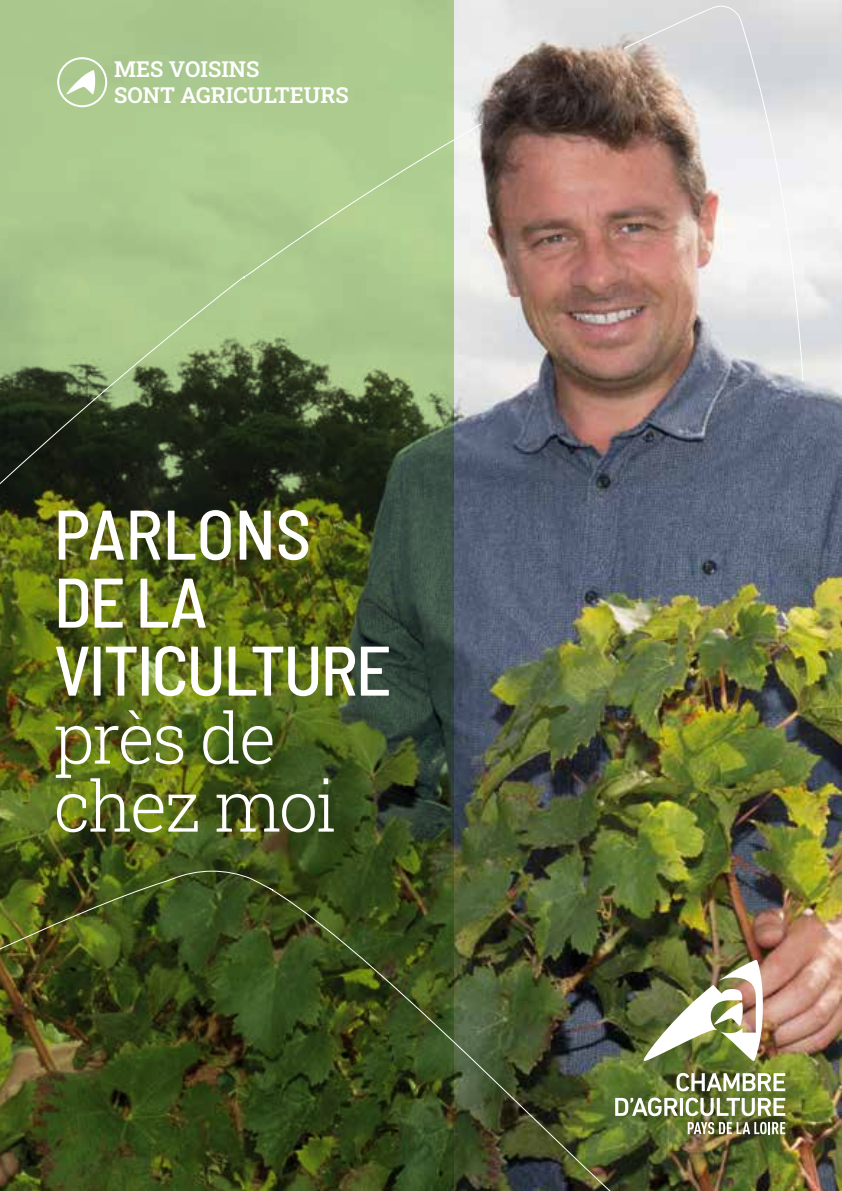
<style>
.page{position:relative;width:842px;height:1191px;background:#fff}
.page>*{position:absolute;margin:0;border:0;box-sizing:border-box;transform-origin:0 0}
.t1{font:500 semi-condensed 70px/68px "Barlow";letter-spacing:-.03em;color:#fff}
.t2{font:300 70px/68px "Roboto Slab";letter-spacing:-.03em;color:#fff}
.t3{font:600 22px/26px "Roboto Slab";color:#fff}
</style>
<div class="page">
<img style="left:454px;top:0;width:388px;height:1191px">
<div style="left:0;top:0;width:454px;height:1191px;background:#abc98e"></div>
<img style="left:0;top:123px;width:708px;height:1068px">
<svg style="left:623px;top:5px;width:181px;height:377px"></svg>
<div style="left:57px;top:57px;width:50px;height:50px;border:2px solid #fff;border-radius:50%"></div>
<svg style="left:66px;top:70px;width:29px;height:24px"></svg>
<img style="left:644px;top:960px;width:119px;height:101px">
<svg style="left:615px;top:1097px;width:170px;height:19px"></svg>
<svg style="left:676px;top:1072px;width:109px;height:19px"></svg>
<svg style="left:688px;top:1122px;width:97px;height:12px"></svg>
<p class="t3" style="left:114px;top:55px;width:236px">MES VOISINS<br>SONT AGRICULTEURS</p>
<h1 class="t1" style="left:54px;top:495px;width:339px">PARLONS<br>DE LA<br>VITICULTURE</h1>
<h1 class="t2" style="left:54px;top:702px;width:285px">près de chez moi</h1>
</div>
